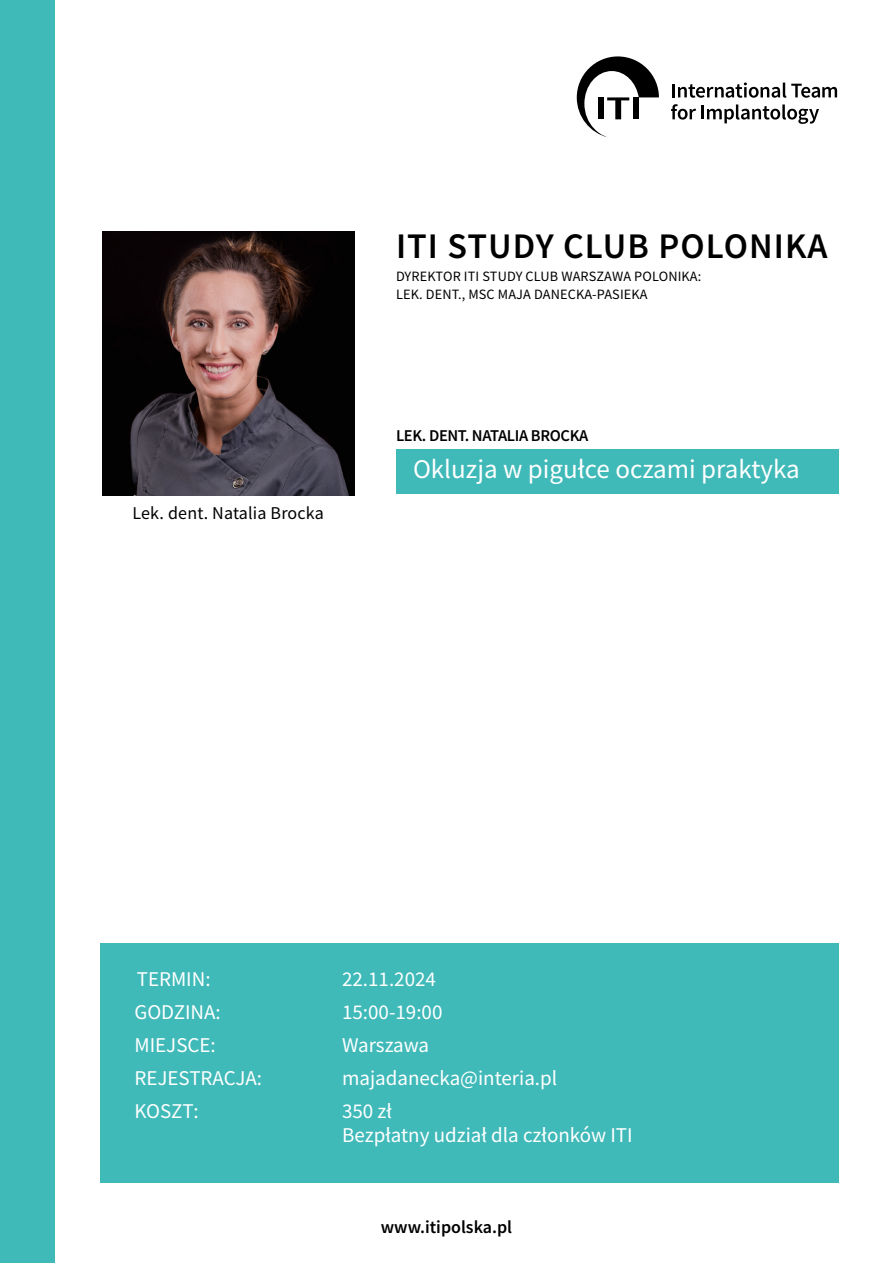
<style>
.page{position:relative;width:893px;height:1263px;background:#fff}
.page>*{position:absolute;margin:0;border:0;box-sizing:border-box;transform-origin:0 0}
.t1{font:600 36px "Source Sans Pro";letter-spacing:.03em;color:#000}
.t2{font:27px "Source Sans Pro";color:#fff}
.t3{font:21px/24px "Source Sans Pro";color:#fff}
.t4{font:18px "Source Sans Pro";letter-spacing:.01em;color:#000}
.t5{font:600 18px "Source Sans Pro";color:#000}
.t6{font:600 16.5px "Source Sans Pro";letter-spacing:-.02em;color:#000}
.t7{font:14.25px/18px "Source Sans Pro";letter-spacing:.01em;color:#000}
</style>
<div class="page">
<div style="left:396px;top:449px;width:443px;height:44px;background:#40b9b9"></div>
<svg style="left:577px;top:56px;width:82px;height:81px"></svg>
<svg style="left:672px;top:83px;width:165px;height:15px"></svg>
<svg style="left:671px;top:104px;width:148px;height:20px"></svg>
<img style="left:102px;top:231px;width:252px;height:264px">
<div style="left:0;top:0;width:54px;height:1263px;background:#40b9b9"></div>
<div style="left:100px;top:943px;width:739px;height:240px;background:#40b9b9"></div>
<h1 class="t1" style="left:396px;top:223px;width:433px">ITI STUDY CLUB POLONIKA</h1>
<p class="t7" style="left:396px;top:267px;width:307px">DYREKTOR ITI STUDY CLUB WARSZAWA POLONIKA:<br>LEK. DENT., MSC MAJA DANECKA-PASIEKA</p>
<p class="t6" style="left:396px;top:425px;width:194px">LEK. DENT. NATALIA BROCKA</p>
<p class="t4" style="left:132px;top:501px;width:193px">Lek. dent. Natalia Brocka</p>
<p class="t2" style="left:413px;top:452px;width:388px">Okluzja w pigułce oczami praktyka</p>
<p class="t3" style="left:137px;top:966px;width:75px">TERMIN:</p>
<p class="t3" style="left:342px;top:966px;width:95px">22.11.2024</p>
<p class="t3" style="left:134px;top:999px;width:88px">GODZINA:</p>
<p class="t3" style="left:342px;top:999px;width:102px">15:00-19:00</p>
<p class="t3" style="left:134px;top:1032px;width:83px">MIEJSCE:</p>
<p class="t3" style="left:342px;top:1032px;width:89px">Warszawa</p>
<p class="t3" style="left:134px;top:1065px;width:129px">REJESTRACJA:</p>
<p class="t3" style="left:342px;top:1065px;width:217px">majadanecka@interia.pl</p>
<p class="t3" style="left:134px;top:1098px;width:66px">KOSZT:</p>
<p class="t3" style="left:342px;top:1098px;width:292px">350 zł<br>Bezpłatny udział dla członków ITI</p>
<p class="t5" style="left:381px;top:1215px;width:133px">www.itipolska.pl</p>
</div>
